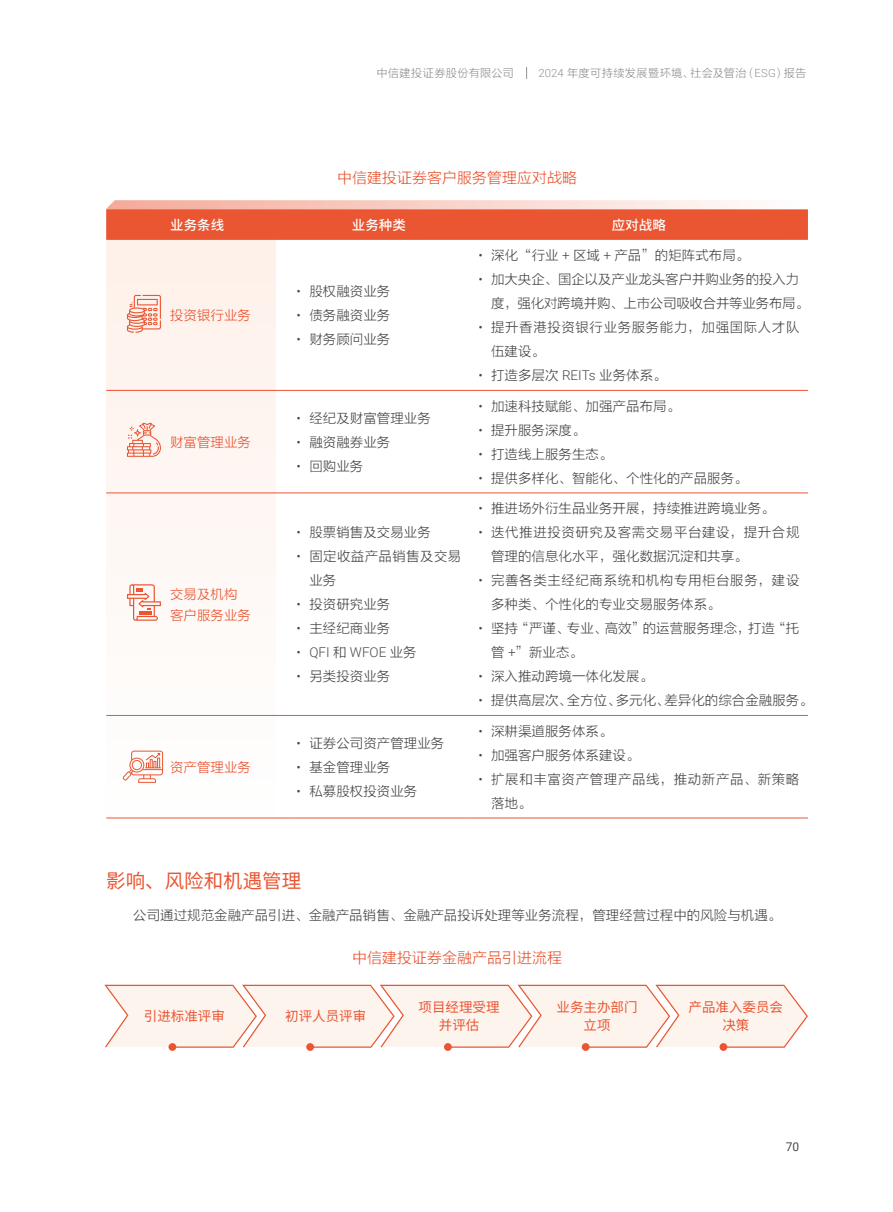
<style>
.page{position:relative;width:893px;height:1212px;background:#fff}
.page>*{position:absolute;margin:0;border:0;box-sizing:border-box;transform-origin:0 0}
.t1{font:19.5px "Source Han Sans SC";color:#ea5532}
.t2{font:15px "FZLTXHK";color:#ea5532}
.t3{font:13.5px/24px "FZLTXHK";color:#4c4948}
.t4{font:13.5px/24px "FZLTXHK";letter-spacing:.04em;color:#4c4948}
.t5{font:13.5px/18px "Source Han Sans SC";color:#ea5532;text-align:center}
.t6{font:13.5px/21px "FZLTXHK";color:#ea5532}
.t7{font:13.5px/24px "FZLTXHK";letter-spacing:.045em;color:#4c4948}
.t8{font:13.5px/24px "FZLTXHK";letter-spacing:.025em;color:#4c4948}
.t9{font:500 13.5px "Source Han Sans SC";color:#fff}
.t10{font:300 13.5px "Roboto";color:#4c4948}
.t11{font:12px "Roboto";color:#4c4948}
.t12{font:11.25px "FZLTXHK";letter-spacing:.025em;color:#929292}
.s1{font-family:"Roboto";font-weight:300}
.s2{font-family:"FZLTXHK";font-weight:400}
</style>
<div class="page">
<svg style="left:526px;top:67px;width:1px;height:12px"></svg>
<div style="left:106px;top:239px;width:169px;height:579px;background:#fef7f4"></div>
<svg style="left:106px;top:200px;width:702px;height:40px;background:#ed7356"></svg>
<hr style="left:106px;top:390px;width:182px;height:1px;background:#ea5532">
<hr style="left:288px;top:390px;width:182px;height:1px;background:#ea5532">
<hr style="left:470px;top:390px;width:338px;height:1px;background:#ea5532">
<hr style="left:106px;top:493px;width:182px;height:1px;background:#ea5532">
<hr style="left:288px;top:493px;width:182px;height:1px;background:#ea5532">
<hr style="left:470px;top:493px;width:338px;height:1px;background:#ea5532">
<hr style="left:106px;top:715px;width:182px;height:1px;background:#ea5532">
<hr style="left:288px;top:715px;width:182px;height:1px;background:#ea5532">
<hr style="left:470px;top:715px;width:338px;height:1px;background:#ea5532">
<hr style="left:106px;top:818px;width:182px;height:1px;background:#ea5532">
<hr style="left:288px;top:818px;width:182px;height:1px;background:#ea5532">
<hr style="left:470px;top:818px;width:338px;height:1px;background:#ea5532">
<div style="left:168px;top:1043px;width:8px;height:8px;background:#ea5532;border-radius:50%"></div>
<svg style="left:306px;top:1043px;width:8px;height:8px"></svg>
<svg style="left:444px;top:1043px;width:8px;height:8px"></svg>
<div style="left:582px;top:1043px;width:8px;height:8px;background:#ea5532;border-radius:50%"></div>
<svg style="left:104px;top:985px;width:704px;height:63px;background:#fdede6"></svg>
<div style="left:719px;top:1043px;width:8px;height:8px;background:#ea5532;border-radius:50%"></div>
<svg style="left:127px;top:295px;width:34px;height:38px"></svg>
<svg style="left:127px;top:422px;width:34px;height:35px"></svg>
<svg style="left:127px;top:584px;width:34px;height:37px"></svg>
<svg style="left:123px;top:751px;width:40px;height:32px"></svg>
<p class="t12" style="left:376px;top:67px;width:139px">中信建投证券股份有限公司</p>
<p class="t12" style="left:538px;top:67px;width:269px"><span class="s1">2024</span> 年度可持续发展暨环境、社会及管治（<span class="s1">ESG</span>）报告</p>
<p class="t2" style="left:337px;top:170px;width:241px">中信建投证券客户服务管理应对战略</p>
<p class="t9" style="left:170px;top:217px;width:55px">业务条线</p>
<p class="t9" style="left:352px;top:217px;width:55px">业务种类</p>
<p class="t9" style="left:612px;top:217px;width:55px">应对战略</p>
<p class="t6" style="left:170px;top:305px;width:82px">投资银行业务</p>
<p class="t6" style="left:170px;top:432px;width:82px">财富管理业务</p>
<p class="t6" style="left:170px;top:584px;width:82px">交易及机构客户服务业务</p>
<p class="t6" style="left:170px;top:757px;width:82px">资产管理业务</p>
<p class="t3" style="left:297px;top:280px;width:95px"><span class="s1">•</span> 股权融资业务</p>
<p class="t3" style="left:297px;top:304px;width:95px"><span class="s1">•</span> 债务融资业务</p>
<p class="t3" style="left:297px;top:328px;width:95px"><span class="s1">•</span> 财务顾问业务</p>
<p class="t3" style="left:297px;top:406px;width:136px"><span class="s1">•</span> 经纪及财富管理业务</p>
<p class="t3" style="left:297px;top:430px;width:95px"><span class="s1">•</span> 融资融券业务</p>
<p class="t3" style="left:297px;top:454px;width:68px"><span class="s1">•</span> 回购业务</p>
<p class="t3" style="left:297px;top:521px;width:136px"><span class="s1">•</span> 股票销售及交易业务</p>
<p class="t8" style="left:309px;top:545px;width:154px;text-indent:-13px"><span class="s1">•</span> 固定收益产品销售及交易业务</p>
<p class="t3" style="left:297px;top:593px;width:95px"><span class="s1">•</span> 投资研究业务</p>
<p class="t3" style="left:297px;top:617px;width:95px"><span class="s1">•</span> 主经纪商业务</p>
<p class="t10" style="left:297px;top:643px;width:122px">• QFI <span class="s2">和</span> WFOE <span class="s2">业务</span></p>
<p class="t3" style="left:297px;top:665px;width:95px"><span class="s1">•</span> 另类投资业务</p>
<p class="t3" style="left:297px;top:731px;width:149px"><span class="s1">•</span> 证券公司资产管理业务</p>
<p class="t3" style="left:297px;top:755px;width:95px"><span class="s1">•</span> 基金管理业务</p>
<p class="t3" style="left:297px;top:779px;width:122px"><span class="s1">•</span> 私募股权投资业务</p>
<p class="t3" style="left:478px;top:244px;width:272px"><span class="s1">•</span> 深化“行业 <span class="s1">+</span> 区域 <span class="s1">+</span> 产品”的矩阵式布局。</p>
<p class="t3" style="left:491px;top:268px;width:319px;text-indent:-13px"><span class="s1">•</span> 加大央企、国企以及产业龙头客户并购业务的投入力度，强化对跨境并购、上市公司吸收合并等业务布局。</p>
<p class="t4" style="left:491px;top:316px;width:310px;text-indent:-13px"><span class="s1">•</span> 提升香港投资银行业务服务能力，加强国际人才队伍建设。</p>
<p class="t3" style="left:478px;top:364px;width:190px"><span class="s1">•</span> 打造多层次 <span class="s1">REITs</span> 业务体系。</p>
<p class="t3" style="left:478px;top:394px;width:203px"><span class="s1">•</span> 加速科技赋能、加强产品布局。</p>
<p class="t3" style="left:478px;top:418px;width:109px"><span class="s1">•</span> 提升服务深度。</p>
<p class="t3" style="left:478px;top:442px;width:136px"><span class="s1">•</span> 打造线上服务生态。</p>
<p class="t3" style="left:478px;top:466px;width:271px"><span class="s1">•</span> 提供多样化、智能化、个性化的产品服务。</p>
<p class="t3" style="left:478px;top:497px;width:298px"><span class="s1">•</span> 推进场外衍生品业务开展，持续推进跨境业务。</p>
<p class="t4" style="left:491px;top:521px;width:310px;text-indent:-13px"><span class="s1">•</span> 迭代推进投资研究及客需交易平台建设，提升合规管理的信息化水平，强化数据沉淀和共享。</p>
<p class="t4" style="left:491px;top:569px;width:310px;text-indent:-13px"><span class="s1">•</span> 完善各类主经纪商系统和机构专用柜台服务，建设多种类、个性化的专业交易服务体系。</p>
<p class="t3" style="left:491px;top:617px;width:310px;text-indent:-13px"><span class="s1">•</span> 坚持“严谨、专业、高效”的运营服务理念，打造“托管 <span class="s1">+</span>”新业态。</p>
<p class="t3" style="left:478px;top:665px;width:176px"><span class="s1">•</span> 深入推动跨境一体化发展。</p>
<p class="t3" style="left:478px;top:689px;width:336px"><span class="s1">•</span> 提供高层次、全方位、多元化、差异化的综合金融服务。</p>
<p class="t3" style="left:478px;top:719px;width:136px"><span class="s1">•</span> 深耕渠道服务体系。</p>
<p class="t3" style="left:478px;top:743px;width:163px"><span class="s1">•</span> 加强客户服务体系建设。</p>
<p class="t7" style="left:491px;top:767px;width:310px;text-indent:-13px"><span class="s1">•</span> 扩展和丰富资产管理产品线，推动新产品、新策略落地。</p>
<h1 class="t1" style="left:106px;top:870px;width:196px">影响、风险和机遇管理</h1>
<p class="t3" style="left:133px;top:904px;width:649px">公司通过规范金融产品引进、金融产品销售、金融产品投诉处理等业务流程，管理经营过程中的风险与机遇。</p>
<p class="t2" style="left:352px;top:950px;width:211px">中信建投证券金融产品引进流程</p>
<p class="t5" style="left:144px;top:1007px;width:82px">引进标准评审</p>
<p class="t5" style="left:285px;top:1007px;width:82px">初评人员评审</p>
<p class="t5" style="left:419px;top:998px;width:82px">项目经理受理并评估</p>
<p class="t5" style="left:557px;top:998px;width:82px">业务主办部门立项</p>
<p class="t5" style="left:689px;top:998px;width:96px">产品准入委员会决策</p>
<p class="t11" style="left:786px;top:1138px;width:15px">70</p>
</div>
